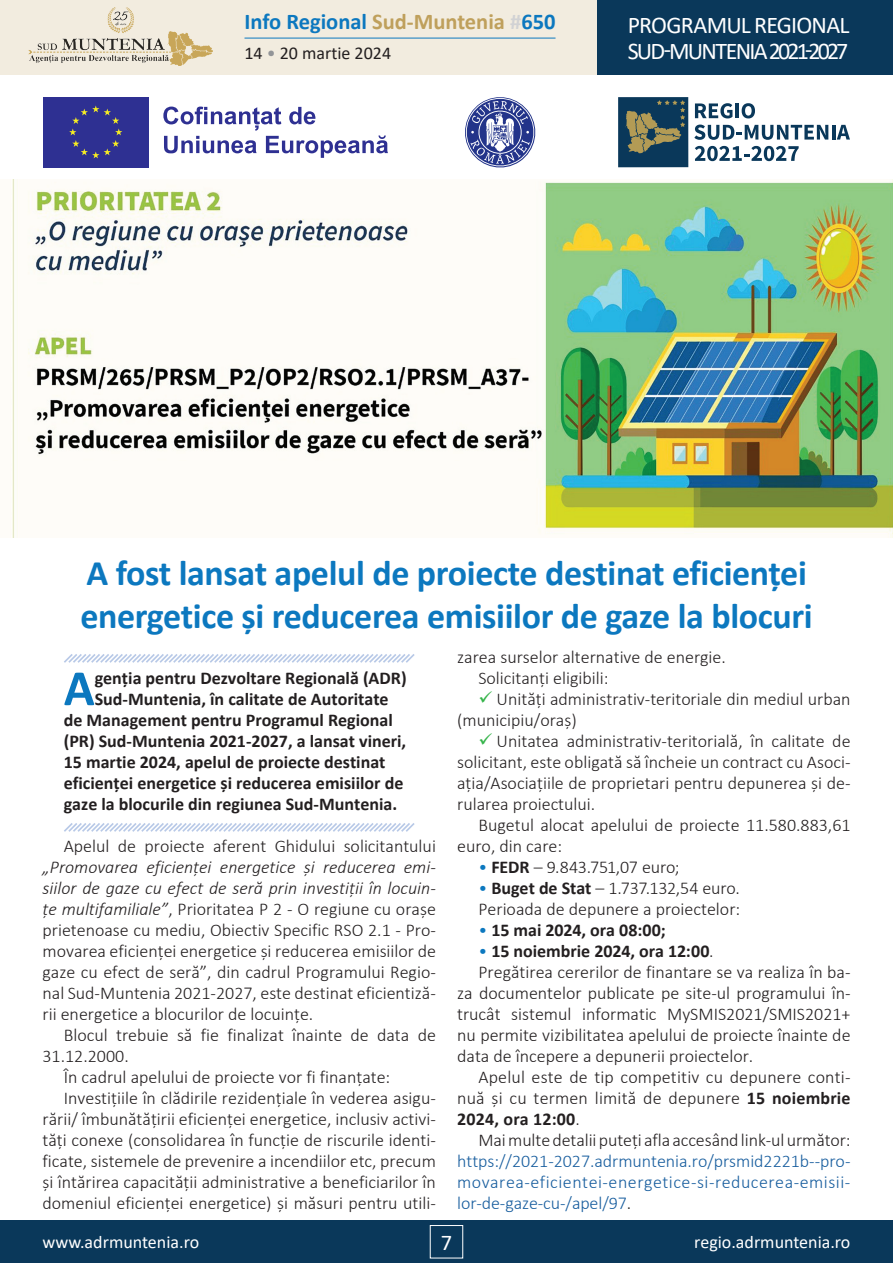
<style>
.page{position:relative;width:893px;height:1263px;background:#fff}
.page>*{position:absolute;margin:0;border:0;box-sizing:border-box;transform-origin:0 0}
.t1{font:700 51.15px "Calibri";color:#0c78bf}
.t2{font:700 36px/43.2px "Calibri";letter-spacing:-.01em;color:#0c78bf}
.t3{font:24px/25.5px "Calibri";letter-spacing:-.055em;color:#fff}
.t4{font:700 22.5px "Calibri";color:#0c78bf}
.t5{font:22.5px "Calibri";color:#fff}
.t6{font:300 18px/21px "Calibri";color:#231f20}
.t7{font:700 18px "Calibri";color:#231f20}
.t8{font:300 18px/21px "Calibri";letter-spacing:.03em;color:#175d9e;text-align:justify}
.t9{font:18px "Calibri";color:#fff}
.t10{font:18px "Calibri";color:#231f20}
.s1{color:#bfa05c}
.s2{color:#d1d2d4}
.s3{color:#939598}
.s4{color:#0c78bf}
.s5{font-weight:700}
.s6{font-weight:300;color:#0c78bf}
.s7{font-weight:300}
.s8{color:#231f20}
.s9{font-style:italic}
</style>
<div class="page">
<div style="left:0;top:1220px;width:893px;height:43px;background:#0a385a"></div>
<div style="left:0;top:0;width:893px;height:75px;background:#f2ecdf"></div>
<div style="left:597px;top:0;width:296px;height:75px;background:#0a385a"></div>
<hr style="left:244px;top:38px;width:311px;height:1px;background:#0c78bf">
<img style="left:28px;top:7px;width:185px;height:59px">
<svg style="left:695px;top:146px;width:104px;height:15px"></svg>
<svg style="left:837px;top:125px;width:13px;height:15px"></svg>
<hr style="left:832px;top:125px;width:3px;height:15px;background:#0a385a">
<svg style="left:694px;top:125px;width:134px;height:15px"></svg>
<svg style="left:742px;top:103px;width:13px;height:15px"></svg>
<hr style="left:735px;top:103px;width:4px;height:15px;background:#0a385a">
<svg style="left:695px;top:103px;width:37px;height:15px"></svg>
<div style="left:618px;top:97px;width:70px;height:70px;background:#0a385a"></div>
<svg style="left:625px;top:100px;width:60px;height:53px"></svg>
<div style="left:43px;top:97px;width:105px;height:70px;background:#2e3092"></div>
<svg style="left:69px;top:105px;width:53px;height:53px"></svg>
<svg style="left:163px;top:107px;width:225px;height:51px"></svg>
<svg style="left:465px;top:97px;width:71px;height:71px"></svg>
<svg style="left:64px;top:654px;width:351px;height:9px"></svg>
<svg style="left:64px;top:823px;width:351px;height:9px"></svg>
<img style="left:12px;top:180px;width:881px;height:357px">
<p class="t4" style="left:244px;top:6px;width:313px">Info Regional <span class="s1">Sud-Muntenia</span> <span class="s2">#</span>650</p>
<p class="t10" style="left:244px;top:41px;width:148px">14 <span class="s3">•</span> 20 martie 2024</p>
<h3 class="t3" style="left:628px;top:12px;width:223px">PROGRAMUL REGIONAL<br>SUD-MUNTENIA 2021-2027</h3>
<h2 class="t2" style="left:80px;top:551px;width:734px">A fost lansat apelul de proiecte destinat eficienței energetice și reducerea emisiilor de gaze la blocuri</h2>
<h1 class="t1" style="left:64px;top:652px;width:32px">A</h1>
<p class="t7" style="left:95px;top:665px;width:313px">genția pentru Dezvoltare Regională (ADR)</p>
<p class="t6" style="left:478px;top:646px;width:249px;text-indent:-21px">zarea surselor alternative de energie.<br>Solicitanți eligibili:</p>
<p class="t6" style="left:457px;top:689px;width:395px;text-indent:39px">Unități administrativ-teritoriale din mediul urban (municipiu/oraș)</p>
<p class="t6" style="left:457px;top:731px;width:395px;text-align:justify;text-indent:39px">Unitatea administrativ-teritorială, în calitate de solicitant, este obligată să încheie un contract cu Asoci&shy;ația/Asociațiile de proprietari pentru depunerea și de&shy;rularea proiectului.</p>
<p class="t6" style="left:457px;top:815px;width:395px;text-indent:21px">Bugetul alocat apelului de proiecte 11.580.883,61 euro, din care:</p>
<p class="t6" style="left:478px;top:857px;width:203px"><span class="s4">•</span> <span class="s5">FEDR</span> – 9.843.751,07 euro;</p>
<p class="t6" style="left:478px;top:878px;width:263px"><span class="s4">•</span> <span class="s5">Buget de Stat</span> – 1.737.132,54 euro.<br>Perioada de depunere a proiectelor:</p>
<p class="t7" style="left:478px;top:918px;width:189px"><span class="s6">•</span> 15 mai 2024, ora 08:00;</p>
<p class="t7" style="left:478px;top:939px;width:237px"><span class="s6">•</span> 15 noiembrie 2024, ora 12:00<span class="s7">.</span></p>
<p class="t6" style="left:478px;top:962px;width:374px">Pregătirea cererilor de finantare se va realiza în ba-</p>
<p class="t6" style="left:457px;top:983px;width:395px">za documentelor publicate pe site-ul programului în-</p>
<p class="t6" style="left:457px;top:1004px;width:395px">trucât sistemul informatic MySMIS2021/SMIS2021+</p>
<p class="t6" style="left:457px;top:1025px;width:395px">nu permite vizibilitatea apelului de proiecte înainte de</p>
<p class="t6" style="left:457px;top:1046px;width:298px">data de începere a depunerii proiectelor.</p>
<p class="t6" style="left:478px;top:1067px;width:374px">Apelul este de tip competitiv cu depunere conti-</p>
<p class="t6" style="left:457px;top:1088px;width:395px">nuă și cu termen limită de depunere <span class="s5">15 noiembrie</span></p>
<p class="t7" style="left:457px;top:1107px;width:124px">2024, ora 12:00<span class="s7">.</span></p>
<p class="t6" style="left:478px;top:1130px;width:374px">Mai multe detalii puteți afla accesând link-ul următor:</p>
<p class="t8" style="left:457px;top:1151px;width:395px">https://2021-2027.adrmuntenia.ro/prsmid2221b--pro&shy;movarea-eficientei-energetice-si-reducerea-emisii&shy;lor-de-gaze-cu-/apel/97<span class="s8">.</span></p>
<p class="t7" style="left:95px;top:686px;width:295px">Sud-Muntenia, în calitate de Autoritate</p>
<p class="t7" style="left:64px;top:707px;width:331px">de Management pentru Programul Regional</p>
<p class="t7" style="left:64px;top:728px;width:344px">(PR) Sud-Muntenia 2021-2027, a lansat vineri,</p>
<p class="t7" style="left:64px;top:749px;width:323px">15 martie 2024, apelul de proiecte destinat</p>
<p class="t7" style="left:64px;top:770px;width:341px">eficienței energetice și reducerea emisiilor de</p>
<p class="t7" style="left:64px;top:791px;width:335px">gaze la blocurile din regiunea Sud-Muntenia.</p>
<p class="t6" style="left:64px;top:835px;width:374px">Apelul de proiecte aferent Ghidului solicitantului</p>
<p class="t6" style="left:43px;top:856px;width:395px;text-align:justify"><span class="s9">„Promovarea eficienței energetice și reducerea emi&shy;siilor de gaze cu efect de seră prin investiții în locuin&shy;țe multifamiliale”</span>, Prioritatea P 2 - O regiune cu orașe prietenoase cu mediu, Obiectiv Specific RSO 2.1 - Pro&shy;movarea eficienței energetice și reducerea emisiilor de gaze cu efect de seră”, din cadrul Programului Regio&shy;nal Sud-Muntenia 2021-2027, este destinat eficientiză&shy;rii energetice a blocurilor de locuințe.</p>
<p class="t6" style="left:64px;top:1024px;width:374px">Blocul trebuie să fie finalizat înainte de data de</p>
<p class="t6" style="left:43px;top:1045px;width:88px">31.12.2000.</p>
<p class="t6" style="left:64px;top:1066px;width:328px">În cadrul apelului de proiecte vor fi finanțate:</p>
<p class="t6" style="left:64px;top:1087px;width:374px">Investițiile în clădirile rezidențiale în vederea asigu-</p>
<p class="t6" style="left:43px;top:1108px;width:395px">rării/ îmbunătățirii eficienței energetice, inclusiv activi-</p>
<p class="t6" style="left:43px;top:1129px;width:395px">tăți conexe (consolidarea în funcție de riscurile identi-</p>
<p class="t6" style="left:43px;top:1150px;width:395px">ficate, sistemele de prevenire a incendiilor etc, precum</p>
<p class="t6" style="left:43px;top:1171px;width:395px">și întărirea capacității administrative a beneficiarilor în</p>
<p class="t6" style="left:43px;top:1192px;width:395px">domeniul eficienței energetice) și măsuri pentru utili-</p>
<p class="t9" style="left:43px;top:1230px;width:158px">www.adrmuntenia.ro</p>
<p class="t5" style="left:441px;top:1226px;width:13px">7</p>
<p class="t9" style="left:694px;top:1230px;width:158px">regio.adrmuntenia.ro</p>
</div>
